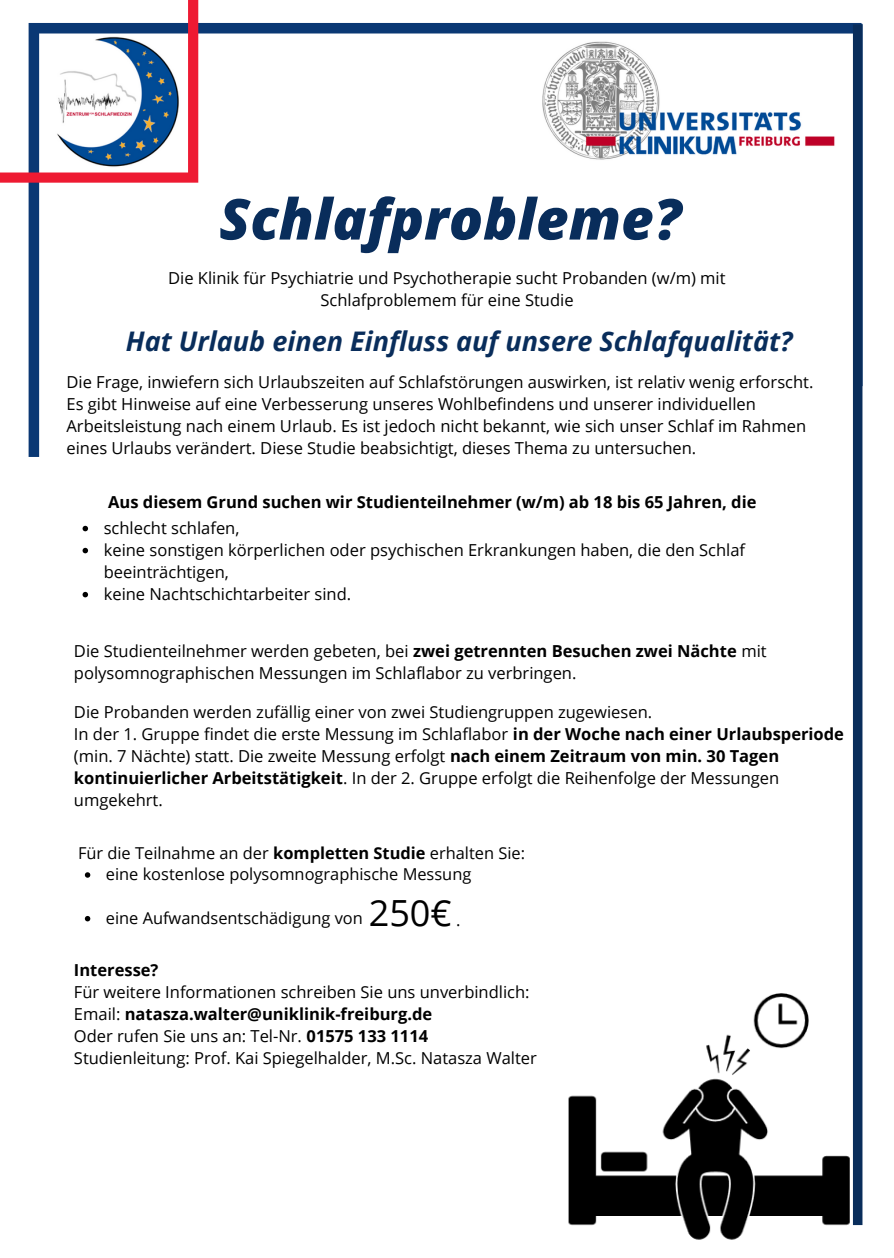
<style>
.page{position:relative;width:894px;height:1258px;background:#fff}
.page>*{position:absolute;margin:0;border:0;box-sizing:border-box;transform-origin:0 0}
.t1{font:italic 800 56.4px "Open Sans";color:#092d5b}
.t2{font:36px "Open Sans";color:#000}
.t3{font:italic 700 27px "Open Sans";color:#092d5b}
.t4{font:16.5px/21.9px "Open Sans";color:#000}
.t5{font:700 16.5px "Open Sans";color:#000}
.s1{font-weight:700}
.s2{font-weight:400}
</style>
<div class="page">
<img style="left:568px;top:961px;width:295px;height:279px">
<svg style="left:29px;top:23px;width:832px;height:434px"></svg>
<svg style="left:0;top:0;width:198px;height:183px"></svg>
<svg style="left:749px;top:24px;width:113px;height:1201px"></svg>
<img style="left:49px;top:35px;width:137px;height:135px">
<img style="left:542px;top:39px;width:306px;height:124px">
<svg style="left:82px;top:526px;width:6px;height:5px"></svg>
<svg style="left:82px;top:548px;width:6px;height:5px"></svg>
<svg style="left:82px;top:592px;width:6px;height:5px"></svg>
<svg style="left:85px;top:872px;width:5px;height:6px"></svg>
<svg style="left:85px;top:916px;width:5px;height:5px"></svg>
<p class="t1" style="left:219px;top:179px;width:463px">Schlafprobleme?</p>
<p class="t4" style="left:168px;top:266px;width:559px">Die Klinik für Psychiatrie und Psychotherapie sucht Probanden (w/m) mit</p>
<p class="t4" style="left:320px;top:288px;width:254px">Schlafproblemem für eine Studie</p>
<p class="t3" style="left:126px;top:322px;width:668px">Hat Urlaub einen Einfluss auf unsere Schlafqualität?</p>
<p class="t4" style="left:66px;top:370px;width:748px">Die Frage, inwiefern sich Urlaubszeiten auf Schlafstörungen auswirken, ist relativ wenig erforscht.</p>
<p class="t4" style="left:66px;top:392px;width:741px">Es gibt Hinweise auf eine Verbesserung unseres Wohlbefindens und unserer individuellen<br>Arbeitsleistung nach einem Urlaub. Es ist jedoch nicht bekannt, wie sich unser Schlaf im Rahmen eines Urlaubs verändert. Diese Studie beabsichtigt, dieses Thema zu untersuchen.</p>
<p class="t5" style="left:108px;top:490px;width:649px">Aus diesem Grund suchen wir Studienteilnehmer (w/m) ab 18 bis 65 Jahren, die</p>
<p class="t4" style="left:104px;top:517px;width:137px">schlecht schlafen,</p>
<p class="t4" style="left:104px;top:539px;width:642px">keine sonstigen körperlichen oder psychischen Erkrankungen haben, die den Schlaf beeinträchtigen,</p>
<p class="t4" style="left:104px;top:583px;width:249px">keine Nachtschichtarbeiter sind.</p>
<p class="t4" style="left:74px;top:639px;width:694px">Die Studienteilnehmer werden gebeten, bei <span class="s1">zwei getrennten Besuchen zwei Nächte</span> mit polysomnographischen Messungen im Schlaflabor zu verbringen.</p>
<p class="t4" style="left:74px;top:700px;width:579px">Die Probanden werden zufällig einer von zwei Studiengruppen zugewiesen.</p>
<p class="t4" style="left:74px;top:722px;width:771px">In der 1. Gruppe findet die erste Messung im Schlaflabor <span class="s1">in der Woche nach einer Urlaubsperiode </span>(min. 7 Nächte) statt. Die zweite Messung erfolgt <span class="s1">nach einem Zeitraum von min. 30 Tagen kontinuierlicher Arbeitstätigkeit</span>. In der 2. Gruppe erfolgt die Reihenfolge der Messungen umgekehrt.</p>
<p class="t4" style="left:78px;top:841px;width:448px">Für die Teilnahme an der <span class="s1">kompletten Studie</span> erhalten Sie:</p>
<p class="t2" style="left:369px;top:887px;width:84px">250€</p>
<p class="t4" style="left:456px;top:909px;width:6px">.</p>
<p class="t4" style="left:106px;top:863px;width:367px">eine kostenlose polysomnographische Messung</p>
<p class="t4" style="left:106px;top:907px;width:258px">eine Aufwandsentschädigung von</p>
<p class="t5" style="left:74px;top:959px;width:86px">Interesse?</p>
<p class="t4" style="left:74px;top:981px;width:457px">Für weitere Informationen schreiben Sie uns unverbindlich:</p>
<p class="t5" style="left:74px;top:1003px;width:360px"><span class="s2">Email:</span> natasza.walter@uniklinik-freiburg.de</p>
<p class="t4" style="left:74px;top:1025px;width:355px">Oder rufen Sie uns an: Tel-Nr. <span class="s1">01575 133 1114</span></p>
<p class="t4" style="left:74px;top:1047px;width:464px">Studienleitung: Prof. Kai Spiegelhalder, M.Sc. Natasza Walter</p>
</div>
